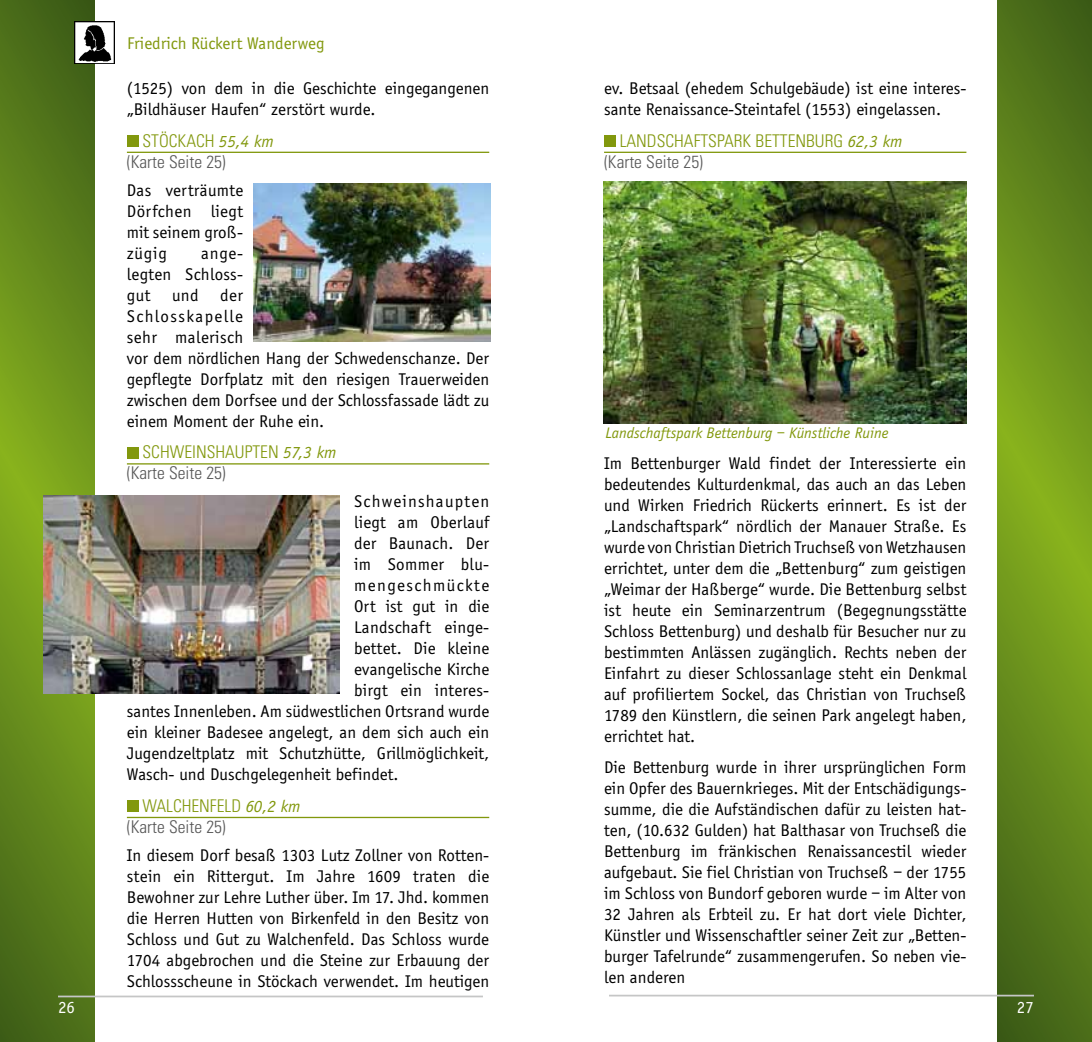
<style>
.page{position:relative;width:1092px;height:1042px;background:#fff}
.page>*{position:absolute;margin:0;border:0;box-sizing:border-box;transform-origin:0 0}
.t1{font:17.5px/21px "Officina Sans";color:#000;text-align:justify}
.t2{font:300 condensed 17.5px/21px "Univers";color:#82980d}
.t3{font:300 condensed 17.5px/21px "Univers";color:#565656}
.t4{font:17.5px "Officina Sans";color:#82980d}
.t5{font:17.5px "Officina Sans";letter-spacing:.07em;color:#000}
.t6{font:17.5px "Officina Sans";letter-spacing:.08em;color:#000}
.t7{font:17.5px "Officina Sans";letter-spacing:.02em;color:#000}
.t8{font:17.5px "Officina Sans";color:#fff}
.t9{font:italic 15.75px "Officina Sans";color:#82980d}
.s1{color:#82980d}
.s2{font-family:"Officina Sans";font-weight:400;font-style:italic;font-stretch:normal;color:#82980d}
.s3{font-family:"Officina Sans";font-weight:400;font-style:italic;font-stretch:normal}
.s4{color:#565656}
</style>
<div class="page">
<svg style="left:0;top:0;width:94px;height:1042px;background:#60861b"></svg>
<img style="left:74px;top:22px;width:40px;height:41px">
<svg style="left:997px;top:0;width:94px;height:1042px;background:#64891b"></svg>
<hr style="left:127px;top:152px;width:362px;height:1px;background:#82980d">
<hr style="left:127px;top:463px;width:362px;height:1px;background:#82980d">
<hr style="left:127px;top:817px;width:362px;height:1px;background:#82980d">
<div style="left:127px;top:135px;width:11px;height:12px;background:#82980d"></div>
<div style="left:127px;top:447px;width:11px;height:11px;background:#82980d"></div>
<div style="left:127px;top:800px;width:11px;height:12px;background:#82980d"></div>
<hr style="left:604px;top:152px;width:362px;height:1px;background:#82980d">
<div style="left:604px;top:135px;width:11px;height:12px;background:#82980d"></div>
<img style="left:43px;top:495px;width:296px;height:198px">
<img style="left:603px;top:181px;width:363px;height:242px">
<img style="left:253px;top:184px;width:238px;height:157px">
<hr style="left:58px;top:995px;width:425px;height:2px;background:#c5c6c6">
<hr style="left:609px;top:994px;width:424px;height:2px;background:#c5c6c6">
<p class="t4" style="left:127px;top:33px;width:199px">Friedrich Rückert Wanderweg</p>
<p class="t1" style="left:127px;top:78px;width:364px">(1525) von dem in die Geschichte eingegangenen „Bildhäuser Haufen“ zerstört wurde.</p>
<p class="t3" style="left:127px;top:130px;width:148px;text-indent:16px"><span class="s1">STÖCKACH</span> <span class="s2">55,4 km </span>(KARTE SEITE 25)</p>
<p class="t1" style="left:127px;top:180px;width:118px">Das verträumte Dörfchen liegt mit seinem groß&shy;zügig</p>
<p class="t1" style="left:127px;top:243px;width:364px;text-align:left;text-indent:74px">ange--<br>legten Schloss-<br>gut und der<br>Schlosskapelle<br>sehr malerisch<br>vor dem nördlichen Hang der Schwedenschanze. Der gepflegte Dorfplatz mit den riesigen Trauerweiden zwischen dem Dorfsee und der Schlossfassade lädt zu einem Moment der Ruhe ein.</p>
<p class="t2" style="left:127px;top:442px;width:211px;text-indent:16px">SCHWEINSHAUPTEN <span class="s3">57,3 km </span><span class="s4">(KARTE SEITE 25)</span></p>
<p class="t5" style="left:354px;top:492px;width:137px">Schweinshaupten</p>
<p class="t1" style="left:354px;top:512px;width:136px">liegt am Oberlauf</p>
<p class="t1" style="left:354px;top:533px;width:136px">der Baunach. Der</p>
<p class="t7" style="left:354px;top:555px;width:137px">im Sommer blu-</p>
<p class="t6" style="left:354px;top:576px;width:137px">mengeschmückte</p>
<p class="t1" style="left:354px;top:596px;width:136px">Ort ist gut in die</p>
<p class="t1" style="left:354px;top:617px;width:137px">Landschaft einge-</p>
<p class="t1" style="left:354px;top:638px;width:137px">bettet. Die kleine</p>
<p class="t1" style="left:354px;top:659px;width:136px">evangelische Kirche</p>
<p class="t1" style="left:354px;top:680px;width:137px">birgt ein interes-</p>
<p class="t1" style="left:127px;top:701px;width:364px">santes Innenleben. Am südwestlichen Ortsrand wurde</p>
<p class="t1" style="left:127px;top:722px;width:364px">ein kleiner Badesee angelegt, an dem sich auch ein</p>
<p class="t1" style="left:127px;top:743px;width:364px">Jugendzeltplatz mit Schutzhütte, Grillmöglichkeit,</p>
<p class="t1" style="left:127px;top:764px;width:273px">Wasch- und Duschgelegenheit befindet.</p>
<p class="t3" style="left:127px;top:795px;width:175px;text-indent:16px"><span class="s1">WALCHENFELD</span> <span class="s2">60,2 km </span>(KARTE SEITE 25)</p>
<p class="t1" style="left:127px;top:845px;width:364px">In diesem Dorf besaß 1303 Lutz Zollner von Rotten&shy;stein ein Rittergut. Im Jahre 1609 traten die Bewohner zur Lehre Luther über. Im 17. Jhd. kommen die Herren Hutten von Birkenfeld in den Besitz von Schloss und Gut zu Walchenfeld. Das Schloss wurde 1704 abgebrochen und die Steine zur Erbauung der Schlossscheune in Stöckach verwendet. Im heutigen</p>
<p class="t1" style="left:604px;top:78px;width:364px">ev. Betsaal (ehedem Schulgebäude) ist eine interes&shy;sante Renaissance-Steintafel (1553) eingelassen.</p>
<p class="t2" style="left:604px;top:130px;width:300px;text-indent:16px">LANDSCHAFTSPARK BETTENBURG <span class="s3">62,3 km </span><span class="s4">(KARTE SEITE 25)</span></p>
<p class="t9" style="left:605px;top:424px;width:284px">Landschaftspark Bettenburg – Künstliche Ruine</p>
<p class="t1" style="left:604px;top:453px;width:364px">Im Bettenburger Wald findet der Interessierte ein bedeutendes Kulturdenkmal, das auch an das Leben und Wirken Friedrich Rückerts erinnert. Es ist der „Landschaftspark“ nördlich der Manauer Straße. Es wurde von Christian Dietrich Truchseß von Wetzhausen errichtet, unter dem die „Bettenburg“ zum geistigen „Weimar der Haßberge“ wurde. Die Bettenburg selbst ist heute ein Seminarzentrum (Begegnungsstätte Schloss Bettenburg) und deshalb für Besucher nur zu bestimmten Anlässen zugänglich. Rechts neben der Einfahrt zu dieser Schlossanlage steht ein Denkmal auf profiliertem Sockel, das Christian von Truchseß 1789 den Künstlern, die seinen Park angelegt haben, errichtet hat.</p>
<p class="t1" style="left:604px;top:757px;width:364px">Die Bettenburg wurde in ihrer ursprünglichen Form ein Opfer des Bauernkrieges. Mit der Entschädigungs&shy;summe, die die Aufständischen dafür zu leisten hat&shy;ten, (10.632 Gulden) hat Balthasar von Truchseß die Bettenburg im fränkischen Renaissancestil wieder aufgebaut. Sie fiel Christian von Truchseß – der 1755 im Schloss von Bundorf geboren wurde – im Alter von 32 Jahren als Erbteil zu. Er hat dort viele Dichter, Künstler und Wissenschaftler seiner Zeit zur „Betten&shy;burger Tafelrunde“ zusammengerufen. So neben vie&shy;len anderen</p>
<p class="t8" style="left:58px;top:997px;width:19px">26</p>
<p class="t8" style="left:1016px;top:997px;width:19px">27</p>
</div>
